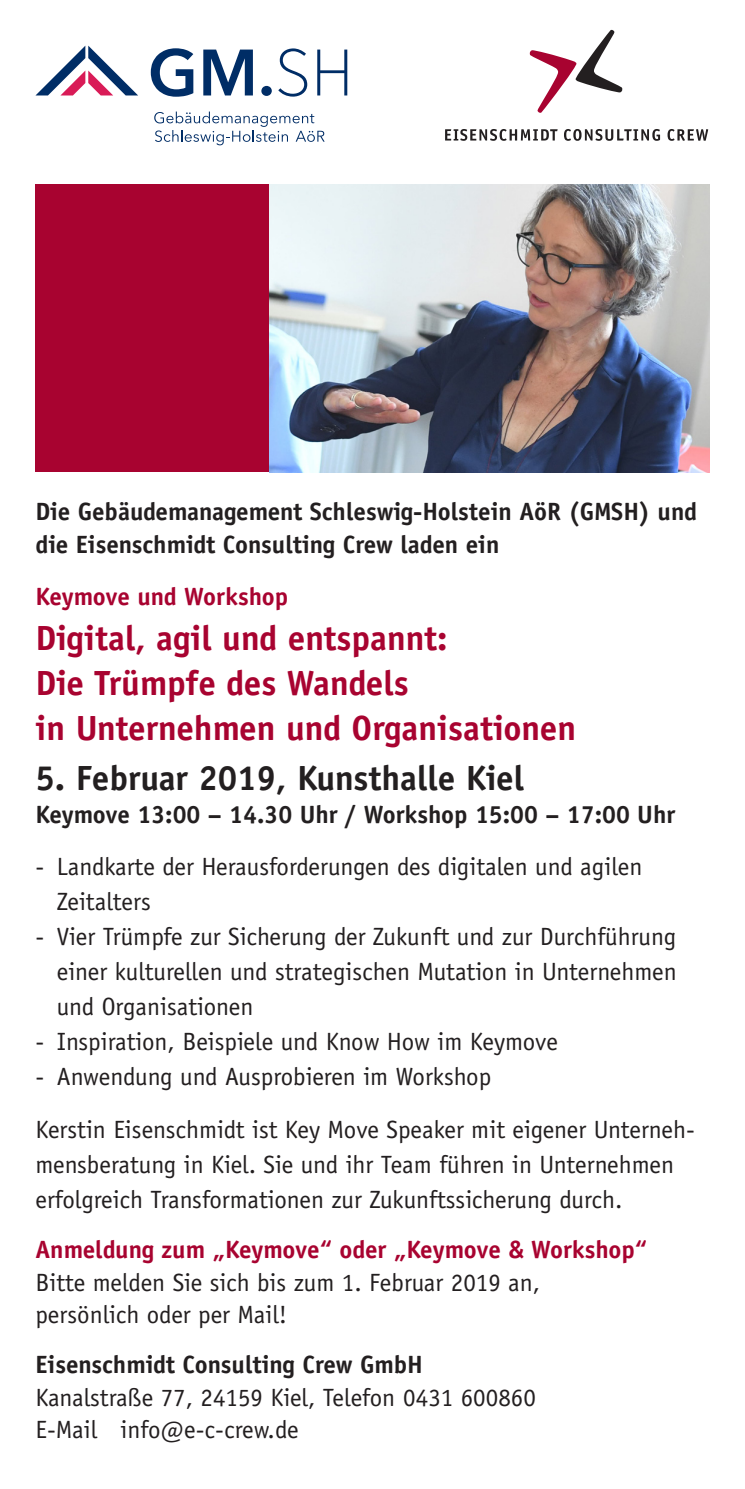
<style>
.page{position:relative;width:745px;height:1489px;background:#fff}
.page>*{position:absolute;margin:0;border:0;box-sizing:border-box;transform-origin:0 0}
.t1{font:700 35px/45px "Officina Sans";color:#a80330}
.t2{font:700 35px "Officina Sans";color:#231f20}
.t3{font:25px/35px "Officina Sans";color:#231f20}
.t4{font:700 25px/32.5px "Officina Sans";color:#231f20}
.t5{font:700 25px "Officina Sans";color:#a80330}
</style>
<div class="page">
<div style="left:35px;top:184px;width:674px;height:288px;background:#a80330"></div>
<svg style="left:445px;top:129px;width:112px;height:12px"></svg>
<svg style="left:564px;top:129px;width:95px;height:12px"></svg>
<svg style="left:667px;top:129px;width:40px;height:12px"></svg>
<svg style="left:529px;top:29px;width:93px;height:84px"></svg>
<img style="left:269px;top:184px;width:440px;height:288px">
<svg style="left:151px;top:48px;width:42px;height:49px"></svg>
<svg style="left:203px;top:50px;width:50px;height:45px"></svg>
<svg style="left:261px;top:86px;width:10px;height:10px"></svg>
<svg style="left:278px;top:48px;width:29px;height:49px"></svg>
<svg style="left:317px;top:50px;width:30px;height:45px"></svg>
<svg style="left:154px;top:111px;width:170px;height:34px"></svg>
<svg style="left:36px;top:46px;width:102px;height:49px"></svg>
<p class="t4" style="left:35px;top:495px;width:662px">Die Gebäudemanagement Schleswig-Holstein AöR (GMSH) und die Eisenschmidt Consulting Crew laden ein</p>
<p class="t5" style="left:35px;top:581px;width:254px">Keymove und Workshop</p>
<h1 class="t1" style="left:35px;top:615px;width:542px">Digital, agil und entspannt:<br>Die Trümpfe des Wandels<br>in Unternehmen und Organisationen</h1>
<h1 class="t2" style="left:35px;top:756px;width:490px">5. Februar 2019, Kunsthalle Kiel</h1>
<p class="t4" style="left:35px;top:797px;width:641px">Keymove 13:00 – 14.30 Uhr / Workshop 15:00 – 17:00 Uhr</p>
<p class="t3" style="left:57px;top:849px;width:586px;text-indent:-21px">- Landkarte der Herausforderungen des digitalen und agilen<br>Zeitalters</p>
<p class="t3" style="left:57px;top:919px;width:621px;text-align:justify;text-indent:-21px">- Vier Trümpfe zur Sicherung der Zukunft und zur Durchführung einer kulturellen und strategischen Mutation in Unternehmen und Organisationen</p>
<p class="t3" style="left:35px;top:1024px;width:523px">- Inspiration, Beispiele und Know How im Keymove</p>
<p class="t3" style="left:35px;top:1050px;width:660px;line-height:52.5px">- Anwendung und Ausprobieren im Workshop<br>Kerstin Eisenschmidt ist Key Move Speaker mit eigener Unterneh-</p>
<p class="t3" style="left:35px;top:1146px;width:639px">mensberatung in Kiel. Sie und ihr Team führen in Unternehmen erfolgreich Transformationen zur Zukunftssicherung durch.</p>
<p class="t5" style="left:35px;top:1233px;width:613px">Anmeldung zum „Keymove“ oder „Keymove &amp; Workshop“</p>
<p class="t3" style="left:35px;top:1265px;width:506px;line-height:32.5px">Bitte melden Sie sich bis zum 1. Februar 2019 an, persönlich oder per Mail!</p>
<p class="t4" style="left:35px;top:1347px;width:389px">Eisenschmidt Consulting Crew GmbH</p>
<p class="t3" style="left:35px;top:1380px;width:501px;line-height:32.5px">Kanalstraße 77, 24159 Kiel, Telefon 0431 600860<br>E-Mail info@e-c-crew.de</p>
</div>
